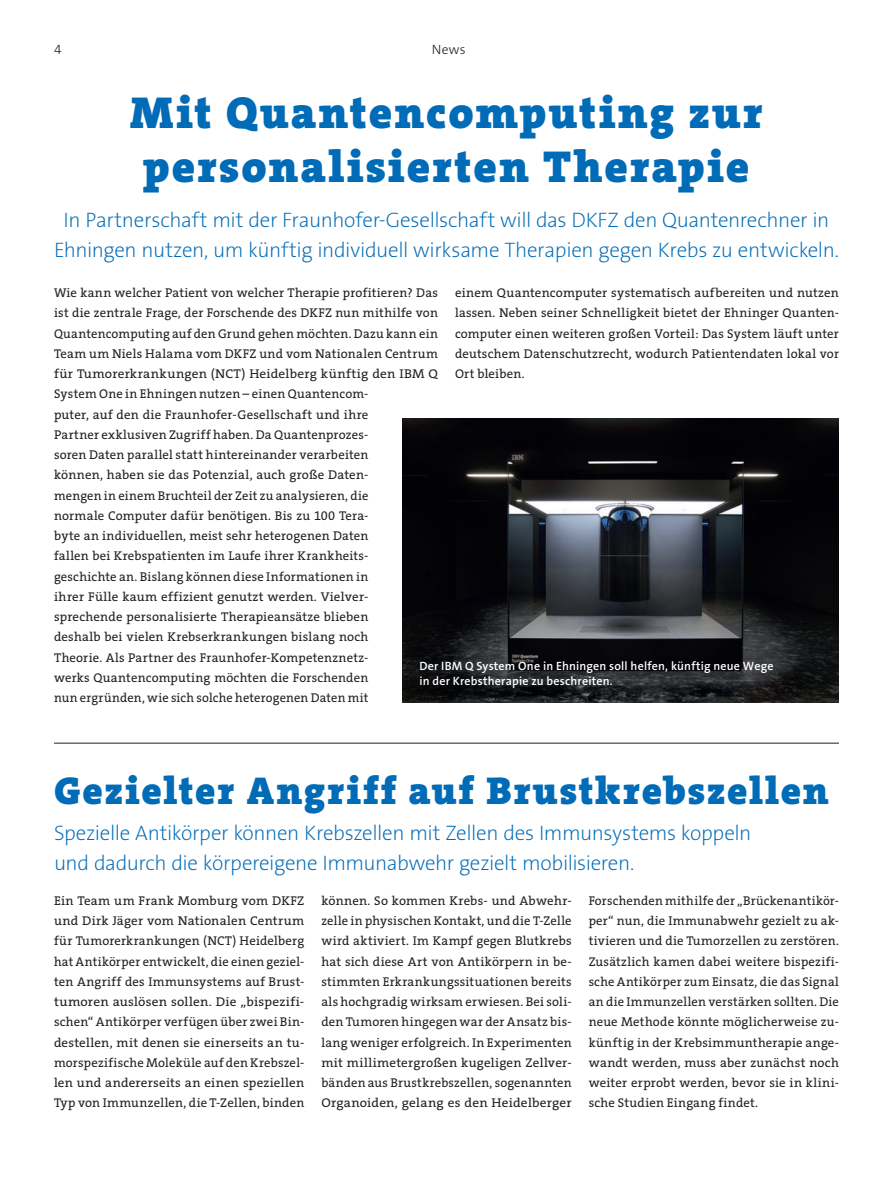
<style>
.page{position:relative;width:893px;height:1191px;background:#fff}
.page>*{position:absolute;margin:0;border:0;box-sizing:border-box;transform-origin:0 0}
._00_rubrik{font:45px/54px "The Serif HP9 Blk";letter-spacing:.045em;color:#006bb6}
._00_rubrik-2{font:39px "The Serif HP9 Blk";letter-spacing:.05em;color:#006bb6}
._02_anlesetext_16pt{font:200 21px/30px "The Sans Os F";letter-spacing:-.02em;color:#006bb6}
._00_rubrik-3{font:300 13.5px "The Sans Os F";color:#231f20}
._05_copytext_NEWS{font:12.75px/20.2px "The Serif HP5 Plain";letter-spacing:.015em;color:#231f20;text-align:justify}
._00_BU_schwarz{font:600 12px/15px "The Sans Os F";letter-spacing:.02em;color:#fff}
</style>
<div class="page">
<img style="left:402px;top:418px;width:437px;height:284px">
<hr style="left:54px;top:743px;width:785px;height:1px;background:#231f20">
<p class="_00_rubrik-3" style="left:54px;top:41px;width:9px">4</p>
<p class="_00_rubrik-3" style="left:432px;top:41px;width:35px">News</p>
<p class="_00_rubrik" style="left:130px;top:85px;width:634px">Mit Quantencomputing zur personalisierten Therapie</p>
<p class="_02_anlesetext_16pt" style="left:54px;top:205px;width:786px;text-align:center">In Partnerschaft mit der Fraunhofer-Gesellschaft will das DKFZ den Quantenrechner in<br>Ehningen nutzen, um künftig individuell wirksame Therapien gegen Krebs zu entwickeln.</p>
<p class="_05_copytext_NEWS" style="left:54px;top:283px;width:385px;text-align:left">Wie kann welcher Patient von welcher Therapie profitieren? Das ist die zentrale Frage, der Forschende des DKFZ nun mithilfe von Quantencomputing auf den Grund gehen möchten. Dazu kann ein Team um Niels Halama vom DKFZ und vom Nationalen Centrum für Tumorerkrankungen (NCT) Heidelberg künftig den IBM Q System One in Ehningen nutzen – einen Quantencom-<br>puter, auf den die Fraunhofer-Gesellschaft und ihre<br>Partner exklusiven Zugriff haben. Da Quantenprozes-<br>soren Daten parallel statt hintereinander verarbeiten<br>können, haben sie das Potenzial, auch große Daten-<br>mengen in einem Bruchteil der Zeit zu analysieren, die<br>normale Computer dafür benötigen. Bis zu 100 Tera-<br>byte an individuellen, meist sehr heterogenen Daten<br>fallen bei Krebspatienten im Laufe ihrer Krankheits-<br>geschichte an. Bislang können diese Informationen in<br>ihrer Fülle kaum effizient genutzt werden. Vielver&shy;sprechende personalisierte Therapieansätze blieben<br>deshalb bei vielen Krebserkrankungen bislang noch<br>Theorie. Als Partner des Fraunhofer-Kompetenznetz-<br>werks Quantencomputing möchten die Forschenden<br>nun ergründen, wie sich solche heterogenen Daten mit</p>
<p class="_05_copytext_NEWS" style="left:455px;top:283px;width:385px">einem Quantencomputer systematisch aufbereiten und nutzen lassen. Neben seiner Schnelligkeit bietet der Ehninger Quanten&shy;computer einen weiteren großen Vorteil: Das System läuft unter deutschem Datenschutzrecht, wodurch Patientendaten lokal vor Ort bleiben.</p>
<p class="_00_BU_schwarz" style="left:419px;top:659px;width:355px">Der IBM Q System One in Ehningen soll helfen, künftig neue Wege in der Krebstherapie zu beschreiten.</p>
<p class="_00_rubrik-2" style="left:54px;top:764px;width:776px">Gezielter Angriff auf Brustkrebszellen</p>
<p class="_02_anlesetext_16pt" style="left:54px;top:817px;width:699px">Spezielle Antikörper können Krebszellen mit Zellen des Immunsystems koppeln und dadurch die körpereigene Immunabwehr gezielt mobilisieren.</p>
<p class="_05_copytext_NEWS" style="left:54px;top:890px;width:252px">Ein Team um Frank Momburg vom DKFZ und Dirk Jäger vom Nationalen Centrum für Tumorerkrankungen (NCT) Heidelberg hat Antikörper entwickelt, die einen geziel&shy;ten Angriff des Immunsystems auf Brust&shy;tumoren auslösen sollen. Die „bispezifi&shy;schen“ Antikörper verfügen über zwei Bin&shy;destellen, mit denen sie einerseits an tu&shy;morspezifische Moleküle auf den Krebszel&shy;len und andererseits an einen speziellen Typ von Immunzellen, die T-Zellen, binden</p>
<p class="_05_copytext_NEWS" style="left:321px;top:890px;width:252px">können. So kommen Krebs- und Abwehr&shy;zelle in physischen Kontakt, und die T-Zelle wird aktiviert. Im Kampf gegen Blutkrebs hat sich diese Art von Antikörpern in be&shy;stimmten Erkrankungssituationen bereits als hochgradig wirksam erwiesen. Bei soli&shy;den Tumoren hingegen war der Ansatz bis&shy;lang weniger erfolgreich. In Experimenten mit millimetergroßen kugeligen Zellver&shy;bänden aus Brustkrebszellen, sogenannten Organoiden, gelang es den Heidelberger</p>
<p class="_05_copytext_NEWS" style="left:589px;top:890px;width:252px">Forschenden mithilfe der „Brückenantikör&shy;per“ nun, die Immunabwehr gezielt zu ak&shy;tivieren und die Tumorzellen zu zerstören.<br>Zusätzlich kamen dabei weitere bispezifi&shy;sche Antikörper zum Einsatz, die das Signal an die Immunzellen verstärken sollten. Die neue Methode könnte möglicherweise zu&shy;künftig in der Krebsimmuntherapie ange&shy;wandt werden, muss aber zunächst noch weiter erprobt werden, bevor sie in klini&shy;sche Studien Eingang findet.</p>
</div>
